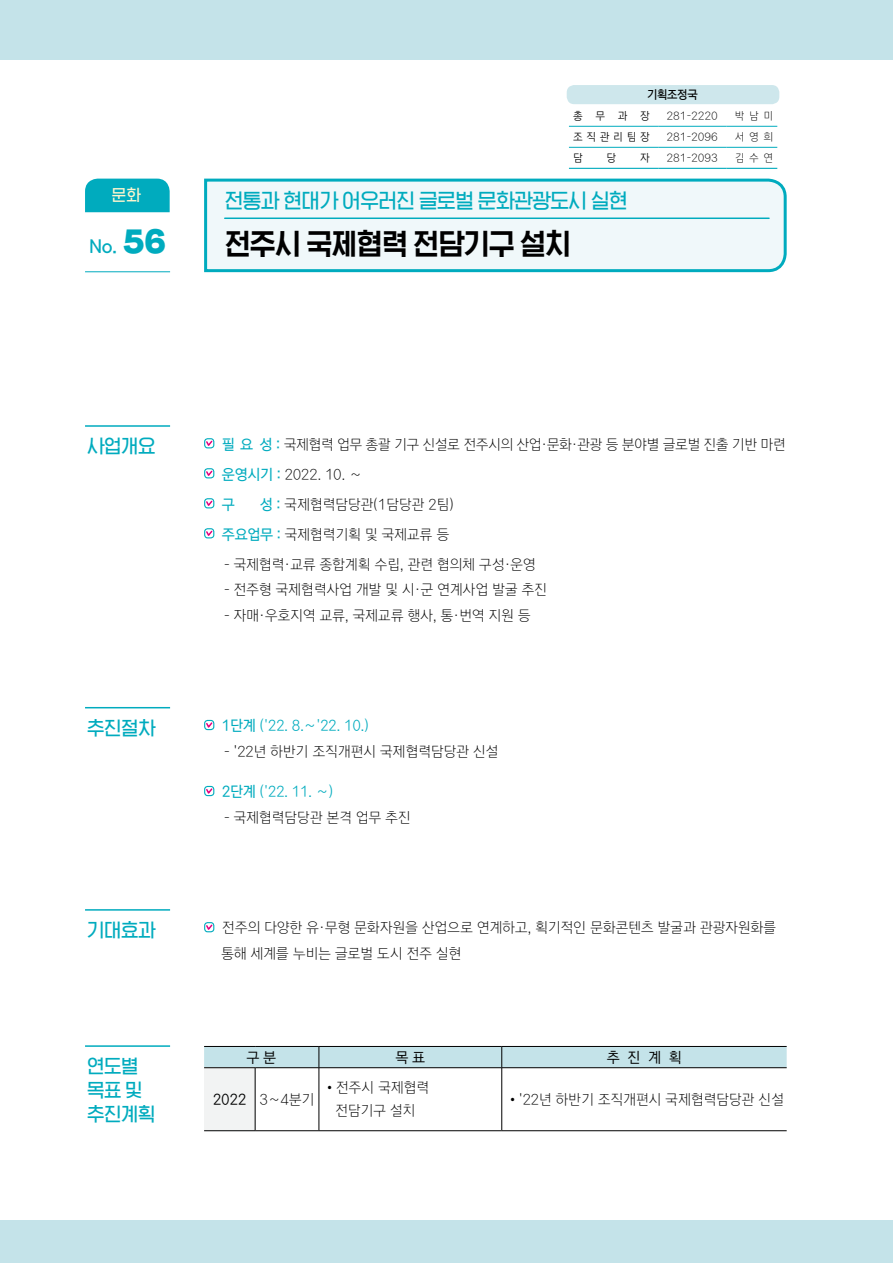
<style>
.page{position:relative;width:893px;height:1263px;background:#fff}
.page>*{position:absolute;margin:0;border:0;box-sizing:border-box;transform-origin:0 0}
.t1{font:30px "HGG Gothicssi 80 g";letter-spacing:-.025em;color:#000;scale:.96 1}
.t2{font:21px "HGG Gothicssi 60 g";letter-spacing:-.02em;color:#00abbe}
.t3{font:19.5px/24px "HGG Gothicssi 60 g";letter-spacing:-.02em;color:#00abbe}
.t4{font:18px "Typo S Si Gothic 160";color:#00abbe}
.t5{font:16.5px "HGG Gothicssi 60 g";color:#fff6ce;scale:.96 1}
.t6{font:15px/30px "Typo S Si Gothic 110";letter-spacing:-.025em;color:#000;scale:.96 1}
.t7{font:15px/30px "Typo S Si Gothic 110";letter-spacing:-.025em;color:#000;scale:.95 1}
.t8{font:15px "Typo S Si Gothic 120";letter-spacing:-.025em;color:#00abbe;scale:.96 1}
.t9{font:15px "Typo S Si Gothic 130";color:#000;scale:.96 1}
.t10{font:15px "Typo S Si Gothic 140";color:#00abbe;scale:.96 1}
.t11{font:12px "Typo S Si Gothic 150";letter-spacing:-.03em;color:#000;scale:.95 1}
.t12{font:11.25px "Typo S Si Gothic 110";color:#000}
.t13{font:11.25px "Typo S Si Gothic 120";letter-spacing:.345em;color:#000;scale:.95 1}
.t14{font:11.25px "Typo S Si Gothic 110";color:#000;scale:.95 1}
.s1{font-family:"Rix Yeoljeongdo PR";font-size:28.5px}
.s2{font-family:"Typo S Si Gothic 140";color:#00abbe}
.s3{font-family:"Typo S Si Gothic 140"}
.s4{font-family:"Typo S Si Gothic 130"}
</style>
<div class="page">
<div style="left:0;top:0;width:893px;height:60px;background:#c4e3e9"></div>
<div style="left:0;top:1220px;width:893px;height:43px;background:#c4e3e9"></div>
<svg style="left:204px;top:178px;width:583px;height:95px"></svg>
<hr style="left:225px;top:217px;width:544px;height:2px;background:#00abbe">
<hr style="left:85px;top:271px;width:85px;height:1px;background:#00abbe">
<div style="left:85px;top:179px;width:85px;height:33px;background:#00abbe"></div>
<hr style="left:569px;top:126px;width:89px;height:1px;background:#00abbe">
<hr style="left:658px;top:126px;width:68px;height:1px;background:#00abbe">
<hr style="left:726px;top:126px;width:51px;height:1px;background:#00abbe">
<hr style="left:569px;top:147px;width:89px;height:1px;background:#00abbe">
<hr style="left:658px;top:147px;width:68px;height:1px;background:#00abbe">
<hr style="left:726px;top:147px;width:51px;height:1px;background:#00abbe">
<hr style="left:569px;top:168px;width:89px;height:1px;background:#00abbe">
<hr style="left:658px;top:168px;width:68px;height:1px;background:#00abbe">
<hr style="left:726px;top:168px;width:51px;height:1px;background:#00abbe">
<div style="left:567px;top:85px;width:212px;height:19px;background:#cee7ec;border-radius:7px"></div>
<hr style="left:85px;top:425px;width:85px;height:2px;background:#00abbe">
<hr style="left:85px;top:707px;width:85px;height:1px;background:#00abbe">
<hr style="left:85px;top:909px;width:85px;height:2px;background:#00abbe">
<hr style="left:85px;top:1045px;width:85px;height:2px;background:#00abbe">
<div style="left:204px;top:438px;width:10px;height:10px;border:1px solid #00abbe;border-radius:3px"></div>
<svg style="left:205px;top:439px;width:9px;height:9px"></svg>
<div style="left:204px;top:468px;width:10px;height:10px;border:1px solid #00abbe;border-radius:3px"></div>
<svg style="left:205px;top:469px;width:9px;height:9px"></svg>
<div style="left:204px;top:498px;width:10px;height:10px;border:1px solid #00abbe;border-radius:3px"></div>
<svg style="left:205px;top:499px;width:9px;height:9px"></svg>
<div style="left:204px;top:528px;width:10px;height:10px;border:1px solid #00abbe;border-radius:3px"></div>
<svg style="left:205px;top:529px;width:9px;height:9px"></svg>
<div style="left:204px;top:720px;width:10px;height:10px;border:1px solid #00abbe;border-radius:3px"></div>
<svg style="left:205px;top:721px;width:9px;height:9px"></svg>
<div style="left:204px;top:786px;width:10px;height:10px;border:1px solid #00abbe;border-radius:3px"></div>
<svg style="left:205px;top:787px;width:9px;height:9px"></svg>
<div style="left:204px;top:922px;width:10px;height:10px;border:1px solid #00abbe;border-radius:3px"></div>
<svg style="left:205px;top:923px;width:9px;height:9px"></svg>
<div style="left:204px;top:1068px;width:51px;height:63px;background:#f2f3f3"></div>
<div style="left:204px;top:1047px;width:583px;height:20px;background:#c4e3e9"></div>
<hr style="left:204px;top:1067px;width:51px;height:1px;background:#000">
<hr style="left:255px;top:1067px;width:64px;height:1px;background:#000">
<hr style="left:255px;top:1068px;width:1px;height:62px;background:#000">
<hr style="left:319px;top:1067px;width:183px;height:1px;background:#000">
<hr style="left:319px;top:1068px;width:1px;height:62px;background:#000">
<hr style="left:502px;top:1067px;width:285px;height:1px;background:#000">
<hr style="left:501px;top:1068px;width:1px;height:62px;background:#000">
<hr style="left:204px;top:1046px;width:51px;height:1px;background:#000">
<hr style="left:255px;top:1046px;width:64px;height:1px;background:#000">
<hr style="left:319px;top:1046px;width:183px;height:1px;background:#000">
<hr style="left:502px;top:1046px;width:285px;height:1px;background:#000">
<hr style="left:204px;top:1130px;width:51px;height:1px;background:#000">
<hr style="left:255px;top:1130px;width:64px;height:1px;background:#000">
<hr style="left:319px;top:1130px;width:183px;height:1px;background:#000">
<hr style="left:502px;top:1130px;width:285px;height:1px;background:#000">
<p class="t11" style="left:647px;top:88px;width:55px">기획조정국</p>
<p class="t13" style="left:573px;top:110px;width:82px">총무과장</p>
<p class="t12" style="left:666px;top:110px;width:53px">281-2220</p>
<p class="t14" style="left:735px;top:110px;width:42px">박남미</p>
<p class="t13" style="left:573px;top:131px;width:82px">조직관리팀장</p>
<p class="t12" style="left:666px;top:131px;width:53px">281-2096</p>
<p class="t14" style="left:735px;top:131px;width:42px">서영희</p>
<p class="t13" style="left:573px;top:152px;width:12px">담</p>
<p class="t13" style="left:607px;top:152px;width:12px">당</p>
<p class="t13" style="left:640px;top:152px;width:12px">자</p>
<p class="t12" style="left:666px;top:152px;width:53px">281-2093</p>
<p class="t14" style="left:735px;top:152px;width:42px">김수연</p>
<p class="t5" style="left:112px;top:186px;width:31px">문화</p>
<h2 class="t2" style="left:225px;top:189px;width:404px">전통과 현대가 어우러진 글로벌 문화관광도시 실현</h2>
<p class="t4" style="left:89px;top:237px;width:78px">No. <span class="s1">56</span></p>
<h1 class="t1" style="left:225px;top:227px;width:362px">전주시 국제협력 전담기구 설치</h1>
<h3 class="t3" style="left:87px;top:434px;width:70px">사업개요</h3>
<p class="t7" style="left:222px;top:430px;width:595px"><span class="s2">필 요 성 :</span> 국제협력 업무 총괄 기구 신설로 전주시의 산업·문화·관광 등 분야별 글로벌 진출 기반 마련 <span class="s2">운영시기 :</span> 2022. 10. ∼</p>
<p class="t10" style="left:222px;top:496px;width:15px">구</p>
<p class="t6" style="left:222px;top:490px;width:243px;text-indent:38px"><span class="s2">성 :</span> 국제협력담당관(1담당관 2팀) <span class="s2">주요업무 :</span> 국제협력기획 및 국제교류 등</p>
<p class="t6" style="left:224px;top:550px;width:326px">- 국제협력·교류 종합계획 수립, 관련 협의체 구성·운영</p>
<p class="t6" style="left:224px;top:575px;width:338px">- 전주형 국제협력사업 개발 및 시·군 연계사업 발굴 추진</p>
<p class="t6" style="left:224px;top:601px;width:321px">- 자매·우호지역 교류, 국제교류 행사, 통·번역 지원 등</p>
<h3 class="t3" style="left:87px;top:716px;width:70px">추진절차</h3>
<p class="t8" style="left:222px;top:718px;width:155px"><span class="s3">1단계</span> ('22. 8.∼'22. 10.)</p>
<p class="t6" style="left:224px;top:737px;width:288px">- '22년 하반기 조직개편시 국제협력담당관 신설</p>
<p class="t8" style="left:222px;top:784px;width:118px"><span class="s3">2단계</span> ('22. 11. ∼)</p>
<p class="t6" style="left:224px;top:803px;width:196px">- 국제협력담당관 본격 업무 추진</p>
<h3 class="t3" style="left:87px;top:918px;width:70px">기대효과</h3>
<p class="t6" style="left:221px;top:916px;width:580px;line-height:25.5px">전주의 다양한 유·무형 문화자원을 산업으로 연계하고, 획기적인 문화콘텐츠 발굴과 관광자원화를 통해 세계를 누비는 글로벌 도시 전주 실현</p>
<h3 class="t3" style="left:87px;top:1054px;width:70px">연도별 목표 및 추진계획</h3>
<p class="t9" style="left:247px;top:1049px;width:33px">구 분</p>
<p class="t9" style="left:395px;top:1049px;width:33px">목 표</p>
<p class="t9" style="left:607px;top:1049px;width:80px">추 진 계 획</p>
<p class="t6" style="left:213px;top:1085px;width:107px"><span class="s4">2022</span> 3∼4분기</p>
<p class="t6" style="left:323px;top:1077px;width:112px;line-height:22.5px;text-align:center">•전주시 국제협력 전담기구 설치</p>
<p class="t6" style="left:506px;top:1085px;width:291px">•'22년 하반기 조직개편시 국제협력담당관 신설</p>
</div>
